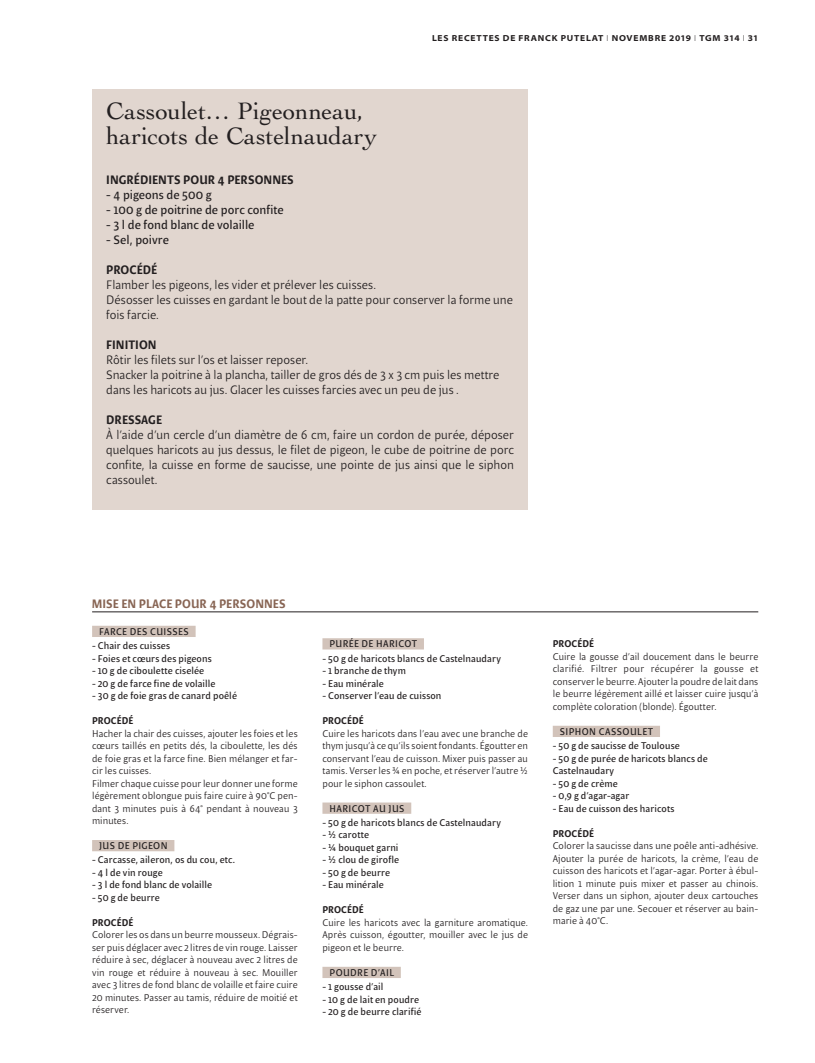
<style>
.page{position:relative;width:815px;height:1063px;background:#fff}
.page>*{position:absolute;margin:0;border:0;box-sizing:border-box;transform-origin:0 0}
.t1{font:25px/25px "Cochin LT Std";letter-spacing:-.005em;color:#231f20}
.t2{font:12.5px/15px "Beret LT Std";letter-spacing:.005em;color:#231f20}
.t3{font:12.5px "Beret LT Std";color:#231f20}
.t4{font:500 12.5px "Beret LT Std";letter-spacing:.005em;color:#231f20}
.t5{font:500 12.5px "Beret LT Std";letter-spacing:.005em;color:#886554}
.t6{font:10px/12.5px "Beret LT Std";letter-spacing:.01em;color:#231f20;text-align:justify}
.t7{font:10px/12.5px "Beret LT Std";letter-spacing:.015em;color:#231f20}
.t8{font:10px "Beret LT Std";letter-spacing:.04em;color:#231f20}
.t9{font:500 10px "Beret LT Std";letter-spacing:.015em;color:#231f20}
.t10{font:700 semi-expanded 8.75px "Myriad Pro";letter-spacing:.085em;color:#231f20}
.s1{font-weight:300}
</style>
<div class="page">
<div style="left:92px;top:89px;width:436px;height:420px;background:#e1d6cf"></div>
<hr style="left:92px;top:612px;width:666px;height:1px;background:#231f20">
<div style="left:92px;top:626px;width:104px;height:11px;background:#d2c3ba"></div>
<div style="left:92px;top:840px;width:82px;height:11px;background:#d2c3ba"></div>
<div style="left:322px;top:638px;width:102px;height:12px;background:#d2c3ba"></div>
<div style="left:322px;top:803px;width:89px;height:11px;background:#d2c3ba"></div>
<div style="left:322px;top:967px;width:79px;height:11px;background:#d2c3ba"></div>
<div style="left:553px;top:726px;width:107px;height:11px;background:#d2c3ba"></div>
<p class="t10" style="left:432px;top:33px;width:328px">LES RECETTES DE FRANCK PUTELAT <span class="s1">I</span> NOVEMBRE 2019 <span class="s1">I</span> TGM 314 <span class="s1">I</span> 31</p>
<h1 class="t1" style="left:106px;top:99px;width:272px">Cassoulet… Pigeonneau, haricots de Castelnaudary</h1>
<p class="t4" style="left:106px;top:172px;width:189px">INGRÉDIENTS POUR 4 PERSONNES</p>
<p class="t3" style="left:106px;top:187px;width:107px">- 4 pigeons de 500 g</p>
<p class="t3" style="left:106px;top:202px;width:179px">- 100 g de poitrine de porc confite</p>
<p class="t3" style="left:106px;top:217px;width:150px">- 3 l de fond blanc de volaille</p>
<p class="t3" style="left:106px;top:232px;width:64px">- Sel, poivre</p>
<p class="t4" style="left:106px;top:262px;width:52px">PROCÉDÉ</p>
<p class="t2" style="left:106px;top:277px;width:408px">Flamber les pigeons, les vider et prélever les cuisses.<br>Désosser les cuisses en gardant le bout de la patte pour conserver la forme une fois farcie.</p>
<p class="t4" style="left:106px;top:337px;width:52px">FINITION</p>
<p class="t2" style="left:106px;top:352px;width:395px">Rôtir les filets sur l’os et laisser reposer.<br>Snacker la poitrine à la plancha, tailler de gros dés de 3 x 3 cm puis les mettre dans les haricots au jus. Glacer les cuisses farcies avec un peu de jus .</p>
<p class="t4" style="left:106px;top:412px;width:57px">DRESSAGE</p>
<p class="t2" style="left:106px;top:427px;width:409px;text-align:justify">À l’aide d’un cercle d’un diamètre de 6 cm, faire un cordon de purée, déposer quelques haricots au jus dessus, le filet de pigeon, le cube de poitrine de porc confite, la cuisse en forme de saucisse, une pointe de jus ainsi que le siphon cassoulet.</p>
<p class="t5" style="left:92px;top:596px;width:195px">MISE EN PLACE POUR 4 PERSONNES</p>
<p class="t8" style="left:99px;top:625px;width:91px">FARCE DES CUISSES</p>
<p class="t7" style="left:92px;top:639px;width:79px">- Chair des cuisses</p>
<p class="t7" style="left:92px;top:652px;width:121px">- Foies et cœurs des pigeons</p>
<p class="t7" style="left:92px;top:664px;width:114px">- 10 g de ciboulette ciselée</p>
<p class="t7" style="left:92px;top:677px;width:125px">- 20 g de farce fine de volaille</p>
<p class="t7" style="left:92px;top:689px;width:146px">- 30 g de foie gras de canard poêlé</p>
<p class="t9" style="left:92px;top:715px;width:43px">PROCÉDÉ</p>
<p class="t6" style="left:92px;top:727px;width:207px;text-align:left">Hacher la chair des cuisses, ajouter les foies et les cœurs taillés en petits dés, la ciboulette, les dés de foie gras et la farce fine. Bien mélanger et far&shy;cir les cuisses.<br>Filmer chaque cuisse pour leur donner une forme légèrement oblongue puis faire cuire à 90°C pen&shy;dant 3 minutes puis à 64° pendant à nouveau 3 minutes.</p>
<p class="t8" style="left:99px;top:840px;width:70px">JUS DE PIGEON</p>
<p class="t7" style="left:92px;top:854px;width:145px">- Carcasse, aileron, os du cou, etc.</p>
<p class="t7" style="left:92px;top:866px;width:72px">- 4 l de vin rouge</p>
<p class="t7" style="left:92px;top:879px;width:122px">- 3 l de fond blanc de volaille</p>
<p class="t7" style="left:92px;top:891px;width:69px">- 50 g de beurre</p>
<p class="t9" style="left:92px;top:916px;width:43px">PROCÉDÉ</p>
<p class="t6" style="left:92px;top:929px;width:207px">Colorer les os dans un beurre mousseux. Dégrais&shy;ser puis déglacer avec 2 litres de vin rouge. Laisser réduire à sec, déglacer à nouveau avec 2 litres de vin rouge et réduire à nouveau à sec. Mouiller avec 3 litres de fond blanc de volaille et faire cuire 20 minutes. Passer au tamis, réduire de moitié et réserver.</p>
<p class="t8" style="left:330px;top:638px;width:89px">PURÉE DE HARICOT</p>
<p class="t7" style="left:322px;top:652px;width:180px">- 50 g de haricots blancs de Castelnaudary</p>
<p class="t7" style="left:322px;top:664px;width:85px">- 1 branche de thym</p>
<p class="t7" style="left:322px;top:677px;width:63px">- Eau minérale</p>
<p class="t7" style="left:322px;top:689px;width:120px">- Conserver l’eau de cuisson</p>
<p class="t9" style="left:322px;top:715px;width:43px">PROCÉDÉ</p>
<p class="t6" style="left:322px;top:727px;width:207px">Cuire les haricots dans l’eau avec une branche de thym jusqu’à ce qu’ils soient fondants. Égoutter en conservant l’eau de cuisson. Mixer puis passer au tamis. Verser les ¾ en poche, et réserver l’autre ¼ pour le siphon cassoulet.</p>
<p class="t8" style="left:330px;top:802px;width:76px">HARICOT AU JUS</p>
<p class="t7" style="left:322px;top:816px;width:180px">- 50 g de haricots blancs de Castelnaudary</p>
<p class="t7" style="left:322px;top:829px;width:48px">- ¼ carotte</p>
<p class="t7" style="left:322px;top:841px;width:78px">- ½ bouquet garni</p>
<p class="t7" style="left:322px;top:854px;width:78px">- ¼ clou de girofle</p>
<p class="t7" style="left:322px;top:866px;width:69px">- 50 g de beurre</p>
<p class="t7" style="left:322px;top:879px;width:63px">- Eau minérale</p>
<p class="t9" style="left:322px;top:904px;width:43px">PROCÉDÉ</p>
<p class="t6" style="left:322px;top:916px;width:207px">Cuire les haricots avec la garniture aromatique.<br>Après cuisson, égoutter, mouiller avec le jus de pigeon et le beurre.</p>
<p class="t8" style="left:330px;top:966px;width:66px">POUDRE D’AIL</p>
<p class="t7" style="left:322px;top:980px;width:62px">- 1 gousse d’ail</p>
<p class="t7" style="left:322px;top:993px;width:98px">- 10 g de lait en poudre</p>
<p class="t7" style="left:322px;top:1005px;width:101px">- 20 g de beurre clarifié</p>
<p class="t9" style="left:553px;top:638px;width:43px">PROCÉDÉ</p>
<p class="t6" style="left:553px;top:650px;width:207px">Cuire la gousse d’ail doucement dans le beurre clarifié. Filtrer pour récupérer la gousse et conserver le beurre. Ajouter la poudre de lait dans le beurre légèrement aillé et laisser cuire jusqu’à complète coloration (blonde). Égoutter.</p>
<p class="t8" style="left:560px;top:725px;width:95px">SIPHON CASSOULET</p>
<p class="t7" style="left:553px;top:739px;width:129px">- 50 g de saucisse de Toulouse</p>
<p class="t7" style="left:553px;top:752px;width:156px">- 50 g de purée de haricots blancs de<br>Castelnaudary</p>
<p class="t7" style="left:553px;top:777px;width:67px">- 50 g de crème</p>
<p class="t7" style="left:553px;top:789px;width:78px">- 0,9 g d’agar-agar</p>
<p class="t7" style="left:553px;top:802px;width:123px">- Eau de cuisson des haricots</p>
<p class="t9" style="left:553px;top:827px;width:43px">PROCÉDÉ</p>
<p class="t6" style="left:553px;top:839px;width:207px">Colorer la saucisse dans une poêle anti-adhésive.<br>Ajouter la purée de haricots, la crème, l’eau de cuisson des haricots et l’agar-agar. Porter à ébul&shy;lition 1 minute puis mixer et passer au chinois.<br>Verser dans un siphon, ajouter deux cartouches de gaz une par une. Secouer et réserver au bain&shy;marie à 40°C.</p>
</div>
